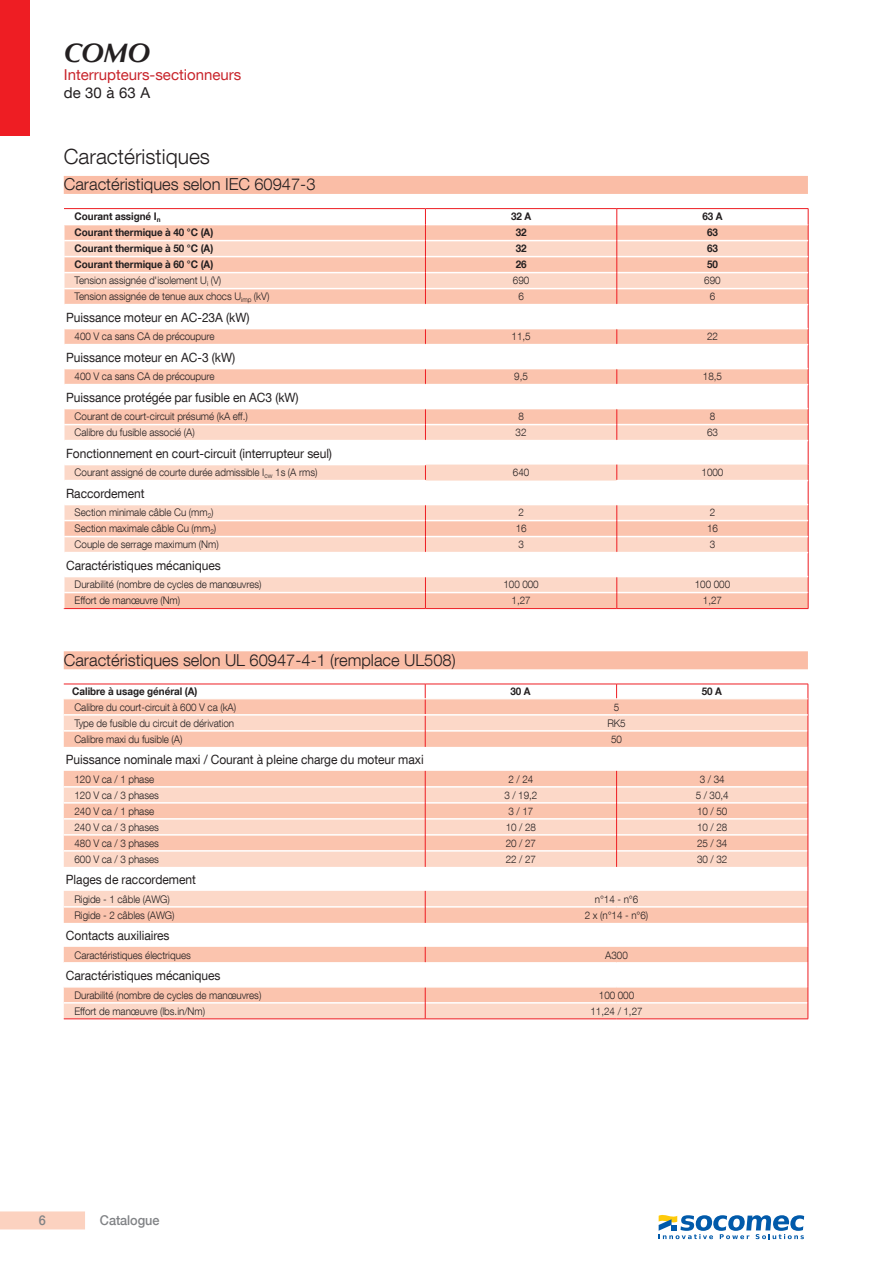
<style>
.page{position:relative;width:893px;height:1263px;background:#fff}
.page>*{position:absolute;margin:0;border:0;box-sizing:border-box;transform-origin:0 0}
.t1{font:italic 700 27px "Optima LT Std";color:#231f20}
.t2{font:300 21px "Helvetica Neue LT Com";color:#231f20}
.t3{font:300 16.5px "Helvetica Neue LT Com";color:#231f20}
.t4{font:15px "Helvetica Neue LT Com";color:#c8242b}
.t5{font:15px "Helvetica Neue LT Com";color:#231f20}
.t6{font:500 13.5px "Helvetica Neue LT Com";letter-spacing:-.005em;color:#808285;scale:.94 1}
.t7{font:12.75px "Helvetica Neue LT Com";letter-spacing:-.005em;color:#231f20;scale:.94 1}
.t8{font:300 10.5px "Helvetica Neue LT Com";letter-spacing:-.005em;color:#231f20;scale:.94 1}
.t9{font:700 10.5px "Helvetica Neue LT Com";letter-spacing:-.005em;color:#231f20;scale:.94 1}
</style>
<div class="page">
<div style="left:0;top:1211px;width:85px;height:18px;background:#fcd2c0"></div>
<div style="left:0;top:0;width:30px;height:136px;background:#ee1d23"></div>
<div style="left:64px;top:651px;width:744px;height:18px;background:#fabda6"></div>
<svg style="left:64px;top:684px;width:745px;height:335px"></svg>
<hr style="left:64px;top:684px;width:361px;height:1px;background:#ee1d23">
<hr style="left:425px;top:684px;width:192px;height:1px;background:#ee1d23">
<hr style="left:617px;top:684px;width:191px;height:1px;background:#ee1d23">
<hr style="left:64px;top:698px;width:361px;height:1px;background:#fff">
<hr style="left:425px;top:698px;width:192px;height:1px;background:#fff">
<hr style="left:617px;top:698px;width:191px;height:1px;background:#fff">
<hr style="left:64px;top:714px;width:361px;height:2px;background:#fff">
<hr style="left:425px;top:714px;width:192px;height:2px;background:#fff">
<hr style="left:617px;top:714px;width:191px;height:2px;background:#fff">
<div style="left:64px;top:176px;width:744px;height:18px;background:#fabda6"></div>
<hr style="left:64px;top:208px;width:361px;height:1px;background:#ee1d23">
<hr style="left:425px;top:208px;width:192px;height:1px;background:#ee1d23">
<hr style="left:617px;top:208px;width:191px;height:1px;background:#ee1d23">
<hr style="left:64px;top:608px;width:361px;height:1px;background:#ee1d23">
<hr style="left:425px;top:608px;width:192px;height:1px;background:#ee1d23">
<hr style="left:617px;top:608px;width:191px;height:1px;background:#ee1d23">
<svg style="left:64px;top:209px;width:745px;height:399px"></svg>
<svg style="left:659px;top:1215px;width:145px;height:24px"></svg>
<h1 class="t1" style="left:64px;top:37px;width:88px">COMO</h1>
<h3 class="t4" style="left:64px;top:66px;width:179px">Interrupteurs-sectionneurs</h3>
<h3 class="t5" style="left:64px;top:84px;width:88px">de 30 à 63 A</h3>
<h2 class="t2" style="left:64px;top:144px;width:148px">Caractéristiques</h2>
<h3 class="t3" style="left:64px;top:174px;width:253px">Caractéristiques selon IEC 60947-3</h3>
<p class="t9" style="left:75px;top:210px;width:93px">Courant assigné I<sub>n</sub></p>
<p class="t9" style="left:511px;top:210px;width:23px">32 A</p>
<p class="t9" style="left:702px;top:210px;width:23px">63 A</p>
<p class="t9" style="left:75px;top:226px;width:149px">Courant thermique à 40 °C (A)</p>
<p class="t9" style="left:516px;top:226px;width:13px">32</p>
<p class="t9" style="left:707px;top:226px;width:13px">63</p>
<p class="t9" style="left:75px;top:242px;width:149px">Courant thermique à 50 °C (A)</p>
<p class="t9" style="left:516px;top:242px;width:13px">32</p>
<p class="t9" style="left:707px;top:242px;width:13px">63</p>
<p class="t9" style="left:75px;top:258px;width:149px">Courant thermique à 60 °C (A)</p>
<p class="t9" style="left:516px;top:258px;width:13px">26</p>
<p class="t9" style="left:707px;top:258px;width:13px">50</p>
<p class="t8" style="left:75px;top:274px;width:158px">Tension assignée d'isolement U<sub>i</sub> (V)</p>
<p class="t8" style="left:513px;top:274px;width:19px">690</p>
<p class="t8" style="left:704px;top:274px;width:19px">690</p>
<p class="t8" style="left:75px;top:290px;width:209px">Tension assignée de tenue aux chocs U<sub>imp</sub> (kV)</p>
<p class="t8" style="left:518px;top:290px;width:7px">6</p>
<p class="t8" style="left:710px;top:290px;width:7px">6</p>
<p class="t7" style="left:66px;top:310px;width:197px">Puissance moteur en AC-23A (kW)</p>
<p class="t8" style="left:75px;top:330px;width:150px">400 V ca sans CA de précoupure</p>
<p class="t8" style="left:512px;top:330px;width:22px">11,5</p>
<p class="t8" style="left:707px;top:330px;width:13px">22</p>
<p class="t7" style="left:66px;top:350px;width:181px">Puissance moteur en AC-3 (kW)</p>
<p class="t8" style="left:75px;top:370px;width:150px">400 V ca sans CA de précoupure</p>
<p class="t8" style="left:514px;top:370px;width:16px">9,5</p>
<p class="t8" style="left:703px;top:370px;width:22px">18,5</p>
<p class="t7" style="left:66px;top:390px;width:249px">Puissance protégée par fusible en AC3 (kW)</p>
<p class="t8" style="left:75px;top:410px;width:186px">Courant de court-circuit présumé (kA eff.)</p>
<p class="t8" style="left:518px;top:410px;width:7px">8</p>
<p class="t8" style="left:710px;top:410px;width:7px">8</p>
<p class="t8" style="left:75px;top:426px;width:129px">Calibre du fusible associé (A)</p>
<p class="t8" style="left:516px;top:426px;width:13px">32</p>
<p class="t8" style="left:707px;top:426px;width:13px">63</p>
<p class="t7" style="left:66px;top:446px;width:284px">Fonctionnement en court-circuit (interrupteur seul)</p>
<p class="t8" style="left:75px;top:466px;width:260px">Courant assigné de courte durée admissible I<sub>cw</sub> 1s (A rms)</p>
<p class="t8" style="left:513px;top:466px;width:19px">640</p>
<p class="t8" style="left:701px;top:466px;width:25px">1000</p>
<p class="t7" style="left:66px;top:486px;width:85px">Raccordement</p>
<p class="t8" style="left:75px;top:506px;width:149px">Section minimale câble Cu (mm<sub>2</sub>)</p>
<p class="t8" style="left:518px;top:506px;width:7px">2</p>
<p class="t8" style="left:710px;top:506px;width:7px">2</p>
<p class="t8" style="left:75px;top:522px;width:152px">Section maximale câble Cu (mm<sub>2</sub>)</p>
<p class="t8" style="left:516px;top:522px;width:13px">16</p>
<p class="t8" style="left:707px;top:522px;width:13px">16</p>
<p class="t8" style="left:75px;top:538px;width:155px">Couple de serrage maximum (Nm)</p>
<p class="t8" style="left:518px;top:538px;width:7px">3</p>
<p class="t8" style="left:710px;top:538px;width:7px">3</p>
<p class="t7" style="left:66px;top:558px;width:166px">Caractéristiques mécaniques</p>
<p class="t8" style="left:75px;top:578px;width:200px">Durabilité (nombre de cycles de manœuvres)</p>
<p class="t8" style="left:503px;top:578px;width:39px">100 000</p>
<p class="t8" style="left:695px;top:578px;width:39px">100 000</p>
<p class="t8" style="left:75px;top:594px;width:114px">Effort de manœuvre (Nm)</p>
<p class="t8" style="left:512px;top:594px;width:22px">1,27</p>
<p class="t8" style="left:703px;top:594px;width:22px">1,27</p>
<h3 class="t3" style="left:64px;top:650px;width:393px">Caractéristiques selon UL 60947-4-1 (remplace UL508)</h3>
<p class="t9" style="left:72px;top:685px;width:135px">Calibre à usage général (A)</p>
<p class="t9" style="left:510px;top:685px;width:23px">30 A</p>
<p class="t9" style="left:702px;top:685px;width:23px">50 A</p>
<p class="t8" style="left:74px;top:700px;width:174px">Calibre du court-circuit à 600 V ca (kA)</p>
<p class="t8" style="left:614px;top:700px;width:7px">5</p>
<p class="t8" style="left:74px;top:716px;width:172px">Type de fusible du circuit de dérivation</p>
<p class="t8" style="left:607px;top:716px;width:21px">RK5</p>
<p class="t8" style="left:74px;top:732px;width:116px">Calibre maxi du fusible (A)</p>
<p class="t8" style="left:611px;top:732px;width:13px">50</p>
<p class="t7" style="left:66px;top:752px;width:382px">Puissance nominale maxi / Courant à pleine charge du moteur maxi</p>
<p class="t8" style="left:74px;top:772px;width:86px">120 V ca / 1 phase</p>
<p class="t8" style="left:508px;top:772px;width:28px">2 / 24</p>
<p class="t8" style="left:700px;top:772px;width:28px">3 / 34</p>
<p class="t8" style="left:74px;top:788px;width:91px">120 V ca / 3 phases</p>
<p class="t8" style="left:504px;top:788px;width:37px">3 / 19,2</p>
<p class="t8" style="left:696px;top:788px;width:37px">5 / 30,4</p>
<p class="t8" style="left:74px;top:804px;width:86px">240 V ca / 1 phase</p>
<p class="t8" style="left:508px;top:804px;width:28px">3 / 17</p>
<p class="t8" style="left:697px;top:804px;width:34px">10 / 50</p>
<p class="t8" style="left:74px;top:820px;width:91px">240 V ca / 3 phases</p>
<p class="t8" style="left:506px;top:820px;width:34px">10 / 28</p>
<p class="t8" style="left:697px;top:820px;width:34px">10 / 28</p>
<p class="t8" style="left:74px;top:836px;width:91px">480 V ca / 3 phases</p>
<p class="t8" style="left:506px;top:836px;width:34px">20 / 27</p>
<p class="t8" style="left:697px;top:836px;width:34px">25 / 34</p>
<p class="t8" style="left:74px;top:852px;width:91px">600 V ca / 3 phases</p>
<p class="t8" style="left:506px;top:852px;width:34px">22 / 27</p>
<p class="t8" style="left:697px;top:852px;width:34px">30 / 32</p>
<p class="t7" style="left:66px;top:872px;width:140px">Plages de raccordement</p>
<p class="t8" style="left:74px;top:892px;width:103px">Rigide - 1 câble (AWG)</p>
<p class="t8" style="left:595px;top:892px;width:48px">n°14 - n°6</p>
<p class="t8" style="left:74px;top:908px;width:108px">Rigide - 2 câbles (AWG)</p>
<p class="t8" style="left:585px;top:908px;width:69px">2 x (n°14 - n°6)</p>
<p class="t7" style="left:66px;top:928px;width:112px">Contacts auxiliaires</p>
<p class="t8" style="left:74px;top:948px;width:125px">Caractéristiques électriques</p>
<p class="t8" style="left:605px;top:948px;width:26px">A300</p>
<p class="t7" style="left:66px;top:968px;width:166px">Caractéristiques mécaniques</p>
<p class="t8" style="left:74px;top:988px;width:200px">Durabilité (nombre de cycles de manœuvres)</p>
<p class="t8" style="left:599px;top:988px;width:39px">100 000</p>
<p class="t8" style="left:74px;top:1004px;width:141px">Effort de manœuvre (lbs.in/Nm)</p>
<p class="t8" style="left:590px;top:1004px;width:57px">11,24 / 1,27</p>
<p class="t6" style="left:39px;top:1212px;width:9px">6</p>
<p class="t6" style="left:100px;top:1212px;width:65px">Catalogue</p>
</div>
